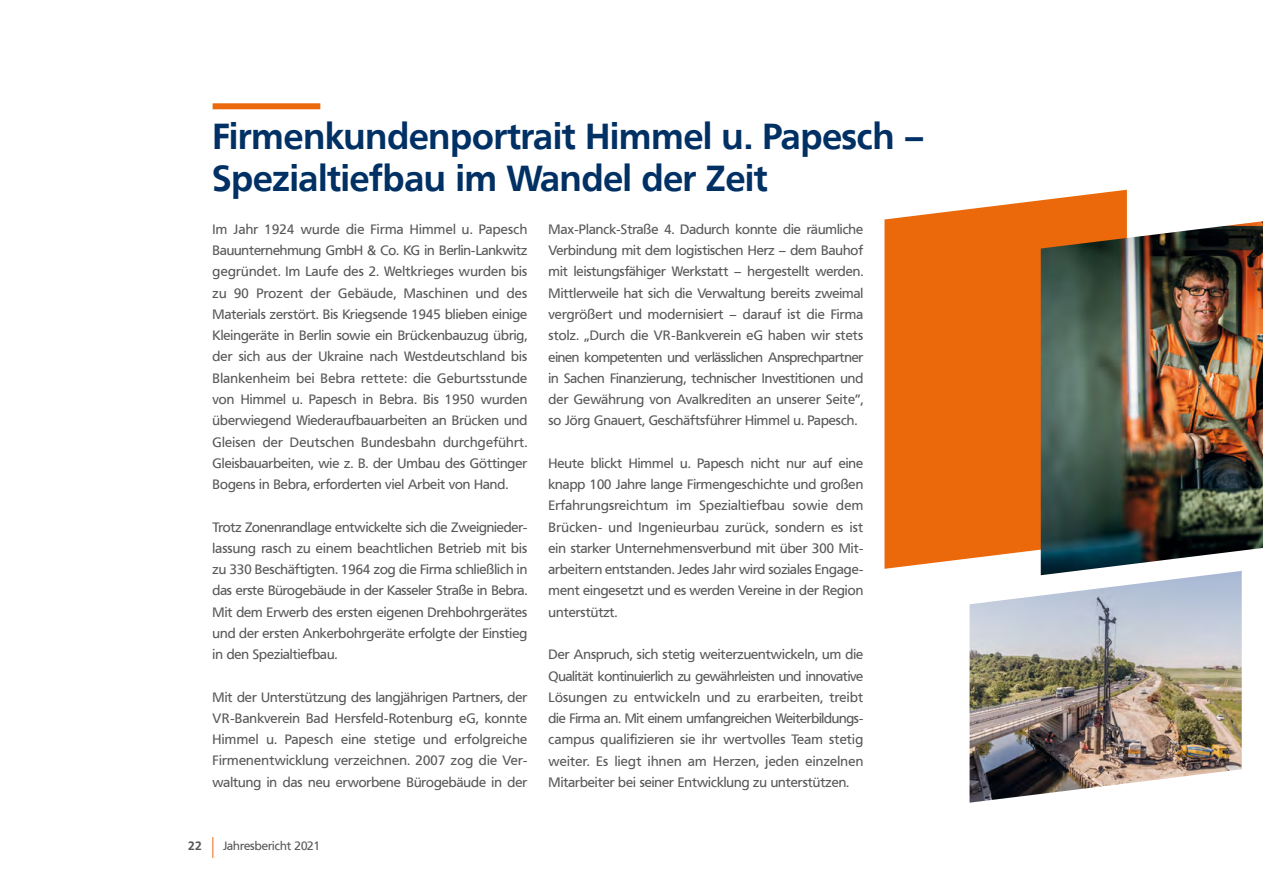
<style>
.page{position:relative;width:1263px;height:893px;background:#fff}
.page>*{position:absolute;margin:0;border:0;box-sizing:border-box;transform-origin:0 0}
.t1{font:700 36px/42.5px "Frutiger VR";color:#003064}
.t2{font:13.5px/21.3px "Frutiger VR";color:#58585a;text-align:justify}
.t3{font:12px "Frutiger VR";color:#58585a}
.t4{font:700 12px "Frutiger VR";color:#58585a}
</style>
<div class="page">
<svg style="left:212px;top:837px;width:1px;height:21px"></svg>
<svg style="left:884px;top:190px;width:243px;height:379px;background:#ec751f"></svg>
<div style="left:213px;top:103px;width:107px;height:6px;background:#eb690b"></div>
<img style="left:1041px;top:221px;width:222px;height:350px">
<img style="left:969px;top:571px;width:273px;height:232px">
<h1 class="t1" style="left:213px;top:115px;width:713px">Firmenkundenportrait Himmel u. Papesch –<br>Spezialtiefbau im Wandel der Zeit</h1>
<p class="t2" style="left:213px;top:219px;width:316px">Im Jahr 1924 wurde die Firma Himmel u. Papesch Bauunternehmung GmbH &amp; Co. KG in Berlin-Lankwitz gegründet. Im Laufe des 2. Weltkrieges wurden bis zu 90 Prozent der Gebäude, Maschinen und des Materials zerstört. Bis Kriegsende 1945 blieben einige Kleingeräte in Berlin sowie ein Brückenbauzug übrig, der sich aus der Ukraine nach Westdeutschland bis Blankenheim bei Bebra rettete: die Geburtsstunde von Himmel u. Papesch in Bebra. Bis 1950 wurden überwiegend Wiederaufbauarbeiten an Brücken und Gleisen der Deutschen Bundesbahn durchgeführt.<br>Gleisbauarbeiten, wie z. B. der Umbau des Göttinger Bogens in Bebra, erforderten viel Arbeit von Hand.</p>
<p class="t2" style="left:213px;top:516px;width:316px">Trotz Zonenrandlage entwickelte sich die Zweignieder&shy;lassung rasch zu einem beachtlichen Betrieb mit bis zu 330 Beschäftigten. 1964 zog die Firma schließlich in das erste Bürogebäude in der Kasseler Straße in Bebra.<br>Mit dem Erwerb des ersten eigenen Drehbohrgerätes und der ersten Ankerbohrgeräte erfolgte der Einstieg in den Spezialtiefbau.</p>
<p class="t2" style="left:213px;top:686px;width:316px">Mit der Unterstützung des langjährigen Partners, der VR-Bankverein Bad Hersfeld-Rotenburg eG, konnte Himmel u. Papesch eine stetige und erfolgreiche Firmenentwicklung verzeichnen. 2007 zog die Ver&shy;waltung in das neu erworbene Bürogebäude in der</p>
<p class="t2" style="left:549px;top:219px;width:316px">Max-Planck-Straße 4. Dadurch konnte die räumliche Verbindung mit dem logistischen Herz – dem Bauhof mit leistungsfähiger Werkstatt – hergestellt werden.<br>Mittlerweile hat sich die Verwaltung bereits zweimal vergrößert und modernisiert – darauf ist die Firma stolz. „Durch die VR-Bankverein eG haben wir stets einen kompetenten und verlässlichen Ansprechpartner in Sachen Finanzierung, technischer Investitionen und der Gewährung von Avalkrediten an unserer Seite”, so Jörg Gnauert, Geschäftsführer Himmel u. Papesch.</p>
<p class="t2" style="left:549px;top:453px;width:316px">Heute blickt Himmel u. Papesch nicht nur auf eine knapp 100 Jahre lange Firmengeschichte und großen Erfahrungsreichtum im Spezialtiefbau sowie dem Brücken- und Ingenieurbau zurück, sondern es ist ein starker Unternehmensverbund mit über 300 Mit&shy;arbeitern entstanden. Jedes Jahr wird soziales Engage&shy;ment eingesetzt und es werden Vereine in der Region unterstützt.</p>
<p class="t2" style="left:549px;top:644px;width:316px">Der Anspruch, sich stetig weiterzuentwickeln, um die Qualität kontinuierlich zu gewährleisten und innovative Lösungen zu entwickeln und zu erarbeiten, treibt die Firma an. Mit einem umfangreichen Weiterbildungs&shy;campus qualifizieren sie ihr wertvolles Team stetig weiter. Es liegt ihnen am Herzen, jeden einzelnen Mitarbeiter bei seiner Entwicklung zu unterstützen.</p>
<p class="t4" style="left:188px;top:839px;width:15px">22</p>
<p class="t3" style="left:223px;top:839px;width:99px">Jahresbericht 2021</p>
</div>
